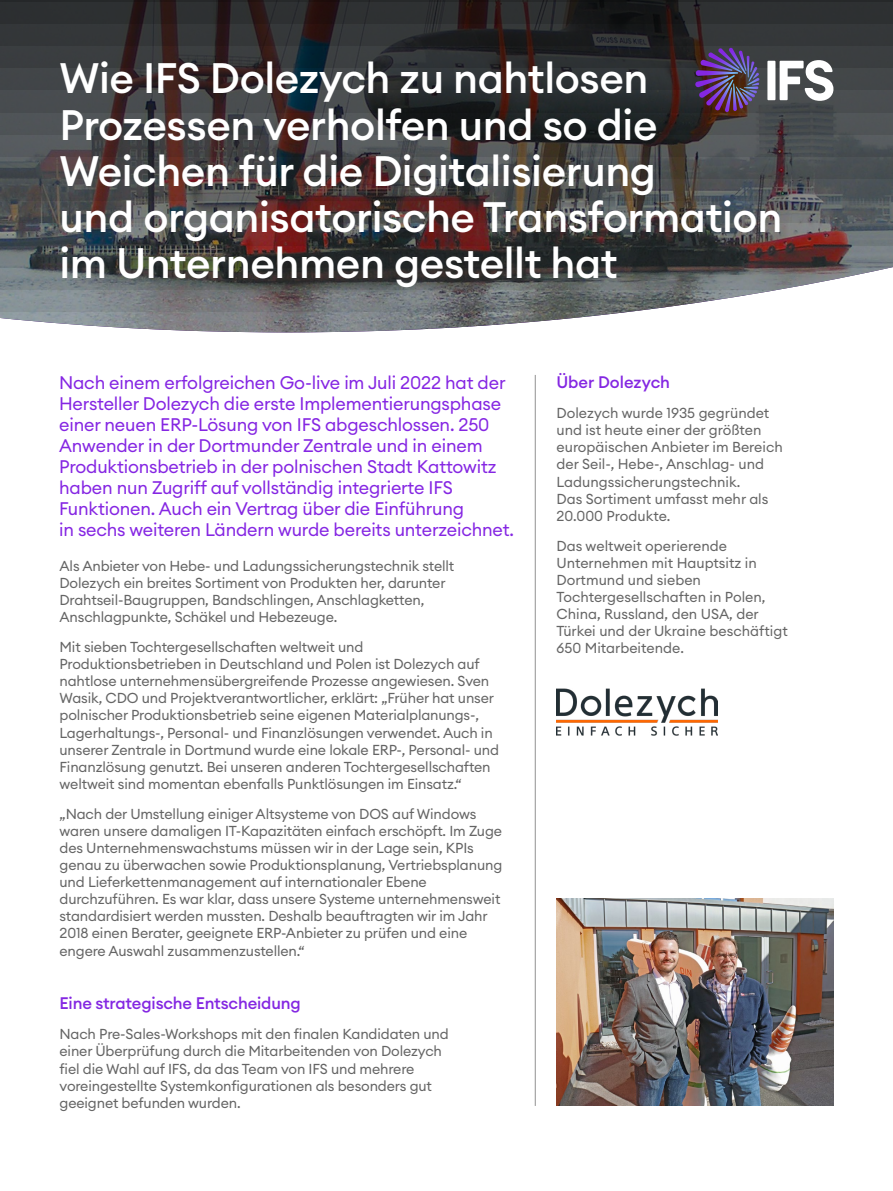
<style>
.page{position:relative;width:893px;height:1191px;background:#fff}
.page>*{position:absolute;margin:0;border:0;box-sizing:border-box;transform-origin:0 0}
.t1{font:500 42px/46.2px "Euclid Circular A";letter-spacing:-.01em;color:#fff}
.t2{font:18px/21px "Euclid Circular A";letter-spacing:-.01em;color:#8526e3}
.t3{font:500 16.5px "Euclid Circular A";letter-spacing:-.01em;color:#8427e2}
.t4{font:14.25px/17.1px "Euclid Circular A";letter-spacing:-.01em;color:#656565}
</style>
<div class="page">
<hr style="left:535px;top:375px;width:1px;height:731px;background:#919191">
<svg style="left:0;top:0;width:893px;height:332px;background:#4c4a4c"></svg>
<svg style="left:767px;top:60px;width:66px;height:41px"></svg>
<img style="left:695px;top:48px;width:65px;height:63px">
<img style="left:556px;top:688px;width:161px;height:48px">
<img style="left:556px;top:898px;width:277px;height:208px">
<h1 class="t1" style="left:60px;top:55px;width:724px">Wie IFS Dolezych zu nahtlosen<br>Prozessen verholfen und so die<br>Weichen für die Digitalisierung<br>und organisatorische Transformation im Unternehmen gestellt hat</h1>
<p class="t2" style="left:59px;top:371px;width:456px">Nach einem erfolgreichen Go-live im Juli 2022 hat der Hersteller Dolezych die erste Implementierungsphase einer neuen ERP-Lösung von IFS abgeschlossen. 250<br>Anwender in der Dortmunder Zentrale und in einem Produktionsbetrieb in der polnischen Stadt Kattowitz haben nun Zugriff auf vollständig integrierte IFS Funktionen. Auch ein Vertrag über die Einführung<br>in sechs weiteren Ländern wurde bereits unterzeichnet.</p>
<p class="t4" style="left:60px;top:557px;width:396px">Als Anbieter von Hebe- und Ladungssicherungstechnik stellt Dolezych ein breites Sortiment von Produkten her, darunter Drahtseil-Baugruppen, Bandschlingen, Anschlagketten, Anschlagpunkte, Schäkel und Hebezeuge.</p>
<p class="t4" style="left:60px;top:638px;width:441px">Mit sieben Tochtergesellschaften weltweit und Produktionsbetrieben in Deutschland und Polen ist Dolezych auf nahtlose unternehmensübergreifende Prozesse angewiesen. Sven Wasik, CDO und Projektverantwortlicher, erklärt: „Früher hat unser polnischer Produktionsbetrieb seine eigenen Materialplanungs-, Lagerhaltungs-, Personal- und Finanzlösungen verwendet. Auch in unserer Zentrale in Dortmund wurde eine lokale ERP-, Personal- und Finanzlösung genutzt. Bei unseren anderen Tochtergesellschaften weltweit sind momentan ebenfalls Punktlösungen im Einsatz.“</p>
<p class="t4" style="left:60px;top:805px;width:444px">„Nach der Umstellung einiger Altsysteme von DOS auf Windows waren unsere damaligen IT-Kapazitäten einfach erschöpft. Im Zuge des Unternehmenswachstums müssen wir in der Lage sein, KPIs genau zu überwachen sowie Produktionsplanung, Vertriebsplanung und Lieferkettenmanagement auf internationaler Ebene durchzuführen. Es war klar, dass unsere Systeme unternehmensweit standardisiert werden mussten. Deshalb beauftragten wir im Jahr 2018 einen Berater, geeignete ERP-Anbieter zu prüfen und eine engere Auswahl zusammenzustellen.“</p>
<p class="t3" style="left:60px;top:993px;width:243px">Eine strategische Entscheidung</p>
<p class="t4" style="left:60px;top:1025px;width:391px">Nach Pre-Sales-Workshops mit den finalen Kandidaten und einer Überprüfung durch die Mitarbeitenden von Dolezych fiel die Wahl auf IFS, da das Team von IFS und mehrere voreingestellte Systemkonfigurationen als besonders gut geeignet befunden wurden.</p>
<p class="t3" style="left:556px;top:372px;width:115px">Über Dolezych</p>
<p class="t4" style="left:556px;top:404px;width:228px">Dolezych wurde 1935 gegründet und ist heute einer der größten europäischen Anbieter im Bereich der Seil-, Hebe-, Anschlag- und<br>Ladungssicherungstechnik.<br>Das Sortiment umfasst mehr als<br>20.000 Produkte.</p>
<p class="t4" style="left:556px;top:537px;width:233px">Das weltweit operierende<br>Unternehmen mit Hauptsitz in<br>Dortmund und sieben<br>Tochtergesellschaften in Polen,<br>China, Russland, den USA, der<br>Türkei und der Ukraine beschäftigt<br>650 Mitarbeitende.</p>
</div>
